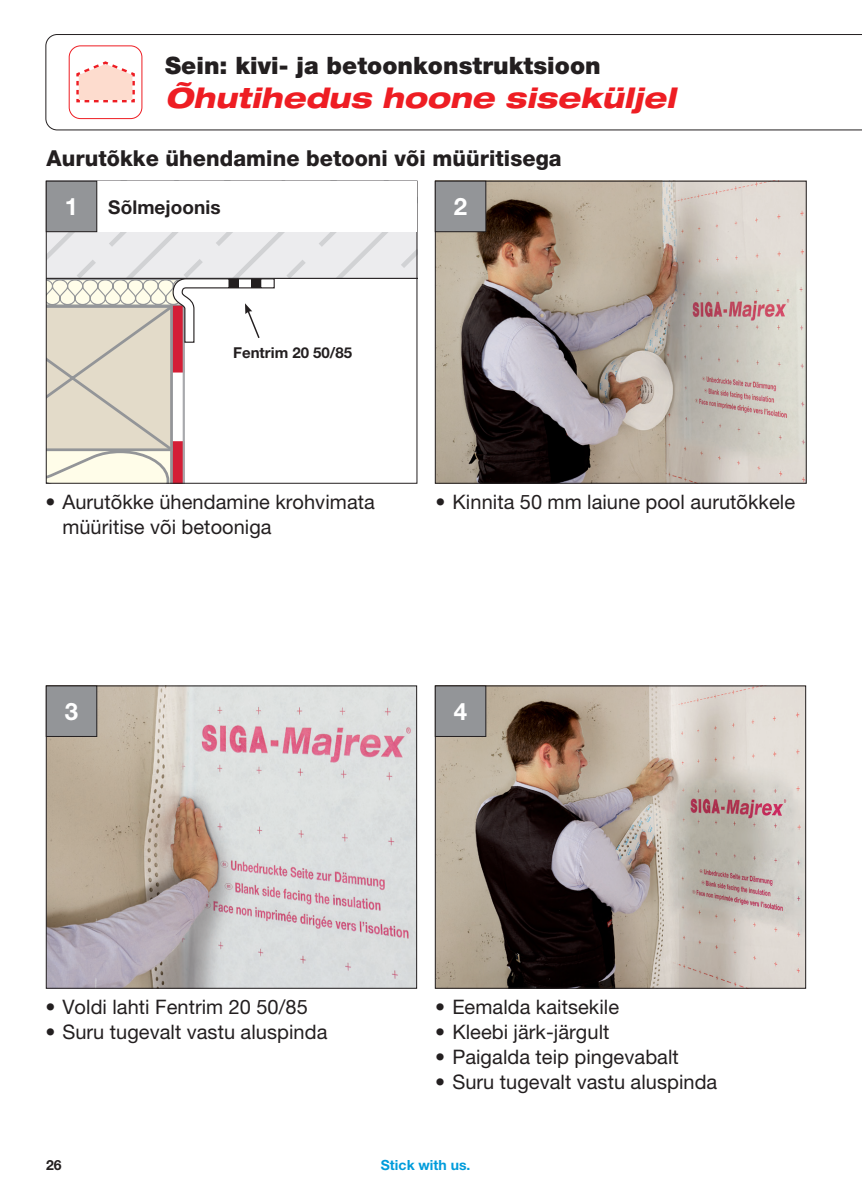
<style>
.page{position:relative;width:862px;height:1191px;background:#fff}
.page>*{position:absolute;margin:0;border:0;box-sizing:border-box;transform-origin:0 0}
.t1{font:italic 800 expanded 28px "Helvetica Neue LT Pro";letter-spacing:.005em;color:#ee1d23}
.t2{font:900 24px "Helvetica Neue LT Pro";letter-spacing:.005em;color:#231f20}
.t3{font:700 24px "Helvetica Neue LT Pro";color:#fff}
.t4{font:800 22px "Helvetica Neue LT Pro";letter-spacing:.005em;color:#231f20}
.t5{font:20px/25.2px "Helvetica Neue LT Pro";letter-spacing:.005em;color:#231f20}
.t6{font:700 19px "Helvetica Neue LT Pro";letter-spacing:.005em;color:#231f20}
.t7{font:700 15px "Helvetica Neue LT Pro";letter-spacing:.005em;color:#231f20}
.t8{font:700 14px "Helvetica Neue LT Pro";letter-spacing:.005em;color:#009cdb}
.t9{font:700 14px "Helvetica Neue LT Pro";color:#231f20}
</style>
<div class="page">
<svg style="left:45px;top:34px;width:817px;height:96px"></svg>
<svg style="left:75px;top:60px;width:61px;height:44px"></svg>
<div style="left:69px;top:45px;width:73px;height:74px;border:1px solid #ee1d23;border-radius:11px"></div>
<svg style="left:46px;top:232px;width:371px;height:252px"></svg>
<div style="left:46px;top:181px;width:51px;height:51px;background:#939598"></div>
<div style="left:46px;top:181px;width:51px;height:51px;border:1px solid #231f20"></div>
<img style="left:437px;top:183px;width:367px;height:298px">
<div style="left:435px;top:181px;width:371px;height:302px;border:1px solid #231f20"></div>
<div style="left:435px;top:181px;width:51px;height:51px;background:#939598"></div>
<div style="left:435px;top:181px;width:51px;height:51px;border:1px solid #231f20"></div>
<img style="left:48px;top:687px;width:367px;height:299px">
<div style="left:46px;top:685px;width:371px;height:303px;border:1px solid #231f20"></div>
<div style="left:46px;top:686px;width:51px;height:50px;background:#939598"></div>
<div style="left:46px;top:685px;width:51px;height:51px;border:1px solid #231f20"></div>
<img style="left:437px;top:687px;width:367px;height:299px">
<div style="left:435px;top:685px;width:371px;height:303px;border:1px solid #231f20"></div>
<div style="left:435px;top:686px;width:51px;height:50px;background:#939598"></div>
<div style="left:435px;top:685px;width:51px;height:51px;border:1px solid #231f20"></div>
<p class="t2" style="left:165px;top:51px;width:437px">Sein: kivi- ja betoonkonstruktsioon</p>
<h1 class="t1" style="left:165px;top:80px;width:512px">Õhutihedus hoone siseküljel</h1>
<p class="t4" style="left:47px;top:145px;width:516px">Aurutõkke ühendamine betooni või müüritisega</p>
<p class="t3" style="left:65px;top:192px;width:15px">1</p>
<p class="t6" style="left:108px;top:195px;width:114px">Sõlmejoonis</p>
<p class="t3" style="left:454px;top:192px;width:15px">2</p>
<p class="t7" style="left:233px;top:343px;width:121px">Fentrim 20 50/85</p>
<p class="t5" style="left:62px;top:489px;width:314px;text-indent:-17px">• Aurutõkke ühendamine krohvimata müüritise või betooniga</p>
<p class="t5" style="left:435px;top:489px;width:361px">• Kinnita 50 mm laiune pool aurutõkkele</p>
<p class="t3" style="left:65px;top:696px;width:15px">3</p>
<p class="t3" style="left:454px;top:696px;width:15px">4</p>
<p class="t5" style="left:45px;top:993px;width:264px">• Voldi lahti Fentrim 20 50/85</p>
<p class="t5" style="left:45px;top:1019px;width:283px">• Suru tugevalt vastu aluspinda</p>
<p class="t9" style="left:46px;top:1156px;width:17px">26</p>
<p class="t5" style="left:435px;top:993px;width:185px">• Eemalda kaitsekile</p>
<p class="t5" style="left:435px;top:1019px;width:176px">• Kleebi järk-järgult</p>
<p class="t5" style="left:435px;top:1044px;width:245px">• Paigalda teip pingevabalt</p>
<p class="t5" style="left:435px;top:1069px;width:283px">• Suru tugevalt vastu aluspinda</p>
<p class="t8" style="left:381px;top:1156px;width:91px">Stick with us.</p>
</div>
